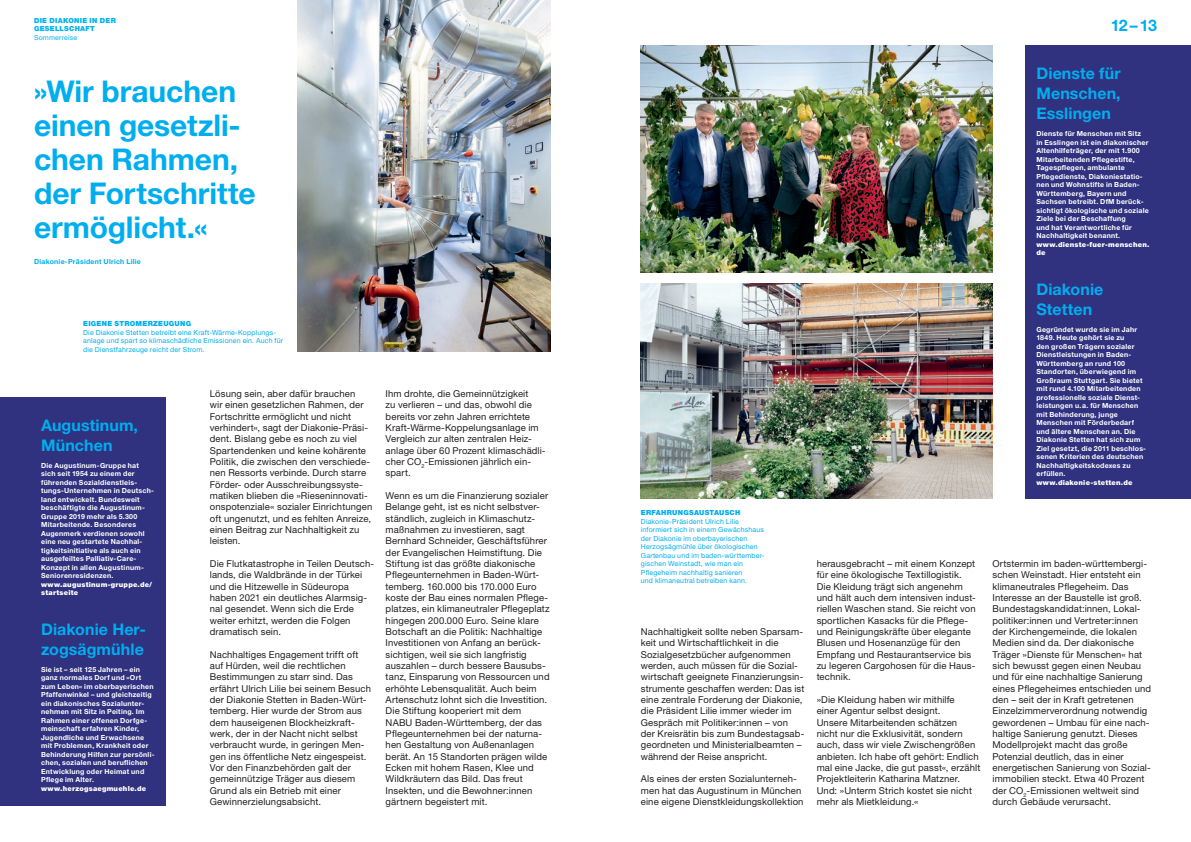
<style>
.page{position:relative;width:1191px;height:842px;background:#fff}
.page>*{position:absolute;margin:0;border:0;box-sizing:border-box;transform-origin:0 0}
.Große_Zitate{font:700 30px/34px "Helvetica Neue LT Std";letter-spacing:-.005em;color:#00aeef}
.Kleine_Zitate___Le{font:700 16px/19.8px "Helvetica Neue LT Std";letter-spacing:.005em;color:#00aeef}
.Pagina{font:700 16px "Helvetica Neue LT Std";color:#00aeef}
.Fließtext_9_5_Pt{font:9.5px/11.3px "Helvetica Neue LT Std";letter-spacing:.01em;color:#231f20}
.Marginale__BASIS-A{font:700 7px/8.5px "Helvetica Neue LT Std";letter-spacing:.03em;color:#fff}
.Bildunterschrift_T{font:7px/8.5px "Helvetica Neue LT Std";letter-spacing:.025em;color:#00aeef}
.Marginale__BASIS-A-2{font:900 7px/8.5px "Helvetica Neue LT Std";letter-spacing:.03em;color:#fff}
.Bildunterschrift_T-2{font:900 7px "Helvetica Neue LT Std";letter-spacing:.035em;color:#00aeef}
.Untertitel_Margina{font:700 7px "Helvetica Neue LT Std";letter-spacing:.03em;color:#00aeef}
.Kapitel{font:900 7px/8.5px "Helvetica Neue LT Std";letter-spacing:.035em;color:#00b3ef}
.Seitenthema{font:7px "Helvetica Neue LT Std";letter-spacing:.025em;color:#00b3ef}
</style>
<div class="page">
<img style="left:641px;top:283px;width:351px;height:216px">
<img style="left:298px;top:0;width:252px;height:351px">
<img style="left:641px;top:45px;width:351px;height:227px">
<div style="left:1025px;top:45px;width:166px;height:454px;background:#30317f"></div>
<div style="left:0;top:397px;width:166px;height:408px;background:#30317f"></div>
<p class="Kapitel" style="left:34px;top:16px;width:83px">DIE DIAKONIE IN DER<br>GESELLSCHAFT</p>
<p class="Seitenthema" style="left:34px;top:33px;width:45px">Sommerreise</p>
<p class="Große_Zitate" style="left:34px;top:74px;width:223px">»Wir brauchen einen gesetzli&shy;chen Rahmen, der Fortschritte ermöglicht.«</p>
<p class="Untertitel_Margina" style="left:34px;top:257px;width:108px">Diakonie-Präsident Ulrich Lilie</p>
<p class="Bildunterschrift_T-2" style="left:83px;top:319px;width:109px">EIGENE STROMERZEUGUNG</p>
<p class="Bildunterschrift_T" style="left:83px;top:328px;width:202px">Die Diakonie Stetten betreibt eine Kraft-Wärme-Kopplungs&shy;anlage und spart so klimaschädliche Emissionen ein. Auch für die Dienstfahrzeuge reicht der Strom.</p>
<p class="Kleine_Zitate___Le" style="left:41px;top:415px;width:98px">Augustinum,<br>München</p>
<p class="Marginale__BASIS-A" style="left:41px;top:461px;width:114px">Die Augustinum-Gruppe hat sich seit 1954 zu einem der führenden Sozialdienstleis&shy;tungs-Unternehmen in Deutsch&shy;land entwickelt. Bundesweit beschäftigte die Augustinum-<br>Gruppe 2019 mehr als 5.300<br>Mitarbeitende. Besonderes<br>Augenmerk verdienen sowohl eine neu gestartete Nachhal&shy;tigkeitsinitiative als auch ein ausgefeiltes Palliativ-Care-<br>Konzept in allen Augustinum-<br>Seniorenresidenzen.</p>
<p class="Marginale__BASIS-A-2" style="left:41px;top:580px;width:113px">www.augustinum-gruppe.de/ startseite</p>
<p class="Kleine_Zitate___Le" style="left:41px;top:619px;width:106px">Diakonie Her&shy;zogsägmühle</p>
<p class="Marginale__BASIS-A" style="left:41px;top:665px;width:115px">Sie ist – seit 125 Jahren – ein ganz normales Dorf und »Ort zum Leben« im oberbayerischen<br>Pfaffenwinkel – und gleichzeitig ein diakonisches Sozialunter&shy;nehmen mit Sitz in Peiting. Im<br>Rahmen einer offenen Dorfge&shy;meinschaft erfahren Kinder,<br>Jugendliche und Erwachsene mit Problemen, Krankheit oder<br>Behinderung Hilfen zur persönli&shy;chen, sozialen und beruflichen<br>Entwicklung oder Heimat und<br>Pflege im Alter.</p>
<p class="Marginale__BASIS-A-2" style="left:41px;top:784px;width:107px">www.herzogsaegmuehle.de</p>
<p class="Fließtext_9_5_Pt" style="left:210px;top:388px;width:164px">Lösung sein, aber dafür brauchen<br>wir einen gesetzlichen Rahmen, der Fortschritte ermöglicht und nicht verhindert«, sagt der Diakonie-Präsi&shy;dent. Bislang gebe es noch zu viel Spartendenken und keine kohärente Politik, die zwischen den verschiede&shy;nen Ressorts verbinde. Durch starre Förder- oder Ausschreibungssyste&shy;matiken blieben die »Rieseninnovati&shy;onspotenziale« sozialer Einrichtungen oft ungenutzt, und es fehlten Anreize, einen Beitrag zur Nachhaltigkeit zu leisten.</p>
<p class="Fließtext_9_5_Pt" style="left:210px;top:558px;width:166px">Die Flutkatastrophe in Teilen Deutsch&shy;lands, die Waldbrände in der Türkei und die Hitzewelle in Südeuropa haben 2021 ein deutliches Alarmsig&shy;nal gesendet. Wenn sich die Erde weiter erhitzt, werden die Folgen dramatisch sein.</p>
<p class="Fließtext_9_5_Pt" style="left:210px;top:648px;width:163px">Nachhaltiges Engagement trifft oft auf Hürden, weil die rechtlichen Bestimmungen zu starr sind. Das erfährt Ulrich Lilie bei seinem Besuch der Diakonie Stetten in Baden-Würt&shy;temberg. Hier wurde der Strom aus dem hauseigenen Blockheizkraft&shy;werk, der in der Nacht nicht selbst verbraucht wurde, in geringen Men&shy;gen ins öffentliche Netz eingespeist.<br>Vor den Finanzbehörden galt der gemeinnützige Träger aus diesem Grund als ein Betrieb mit einer Gewinnerzielungsabsicht.</p>
<p class="Fließtext_9_5_Pt" style="left:386px;top:388px;width:161px">Ihm drohte, die Gemeinnützigkeit<br>zu verlieren – und das, obwohl die bereits vor zehn Jahren errichtete<br>Kraft-Wärme-Koppelungsanlage im<br>Vergleich zur alten zentralen Heiz&shy;anlage über 60 Prozent klimaschädli&shy;cher CO<sub>2</sub>-Emissionen jährlich ein&shy;spart.</p>
<p class="Fließtext_9_5_Pt" style="left:386px;top:490px;width:165px">Wenn es um die Finanzierung sozialer Belange geht, ist es nicht selbstver&shy;ständlich, zugleich in Klimaschutz&shy;maßnahmen zu investieren, sagt Bernhard Schneider, Geschäftsführer der Evangelischen Heimstiftung. Die Stiftung ist das größte diakonische Pflegeunternehmen in Baden-Würt&shy;temberg. 160.000 bis 170.000 Euro koste der Bau eines normalen Pflege&shy;platzes, ein klimaneutraler Pflegeplatz hingegen 200.000 Euro. Seine klare Botschaft an die Politik: Nachhaltige Investitionen von Anfang an berück&shy;sichtigen, weil sie sich langfristig auszahlen – durch bessere Bausubs&shy;tanz, Einsparung von Ressourcen und erhöhte Lebensqualität. Auch beim Artenschutz lohnt sich die Investition.<br>Die Stiftung kooperiert mit dem NABU Baden-Württemberg, der das Pflegeunternehmen bei der naturna&shy;hen Gestaltung von Außenanlagen berät. An 15 Standorten prägen wilde Ecken mit hohem Rasen, Klee und Wildkräutern das Bild. Das freut Insekten, und die Bewohner:innen gärtnern begeistert mit.</p>
<p class="Pagina" style="left:1110px;top:16px;width:48px">12–13</p>
<p class="Bildunterschrift_T-2" style="left:641px;top:509px;width:101px">ERFAHRUNGSAUSTAUSCH</p>
<p class="Bildunterschrift_T" style="left:641px;top:517px;width:125px">Diakonie-Präsident Ulrich Lilie informiert sich in einem Gewächshaus der Diakonie im oberbayerischen Herzogsägmühle über ökologischen Gartenbau und im baden-württember&shy;gischen Weinstadt, wie man ein Pflegeheim nachhaltig sanieren<br>und klimaneutral betreiben kann.</p>
<p class="Fließtext_9_5_Pt" style="left:641px;top:626px;width:165px">Nachhaltigkeit sollte neben Sparsam&shy;keit und Wirtschaftlichkeit in die Sozialgesetzbücher aufgenommen werden, auch müssen für die Sozial&shy;wirtschaft geeignete Finanzierungsin&shy;strumente geschaffen werden: Das ist eine zentrale Forderung der Diakonie, die Präsident Lilie immer wieder im Gespräch mit Politiker:innen – von der Kreisrätin bis zum Bundestagsab&shy;geordneten und Ministerialbeamten – während der Reise anspricht.</p>
<p class="Fließtext_9_5_Pt" style="left:641px;top:773px;width:164px">Als eines der ersten Sozialunterneh&shy;men hat das Augustinum in München eine eigene Dienstkleidungskollektion</p>
<p class="Kleine_Zitate___Le" style="left:1036px;top:63px;width:86px;text-align:justify">Dienste für Menschen, Esslingen</p>
<p class="Marginale__BASIS-A" style="left:1036px;top:129px;width:114px">Dienste für Menschen mit Sitz in Esslingen ist ein diakonischer<br>Altenhilfeträger, der mit 1.900<br>Mitarbeitenden Pflegestifte,<br>Tagespflegen, ambulante<br>Pflegedienste, Diakoniestatio&shy;nen und Wohnstifte in Baden-<br>Württemberg, Bayern und<br>Sachsen betreibt. DfM berück&shy;sichtigt ökologische und soziale<br>Ziele bei der Beschaffung<br>und hat Verantwortliche für<br>Nachhaltigkeit benannt.</p>
<p class="Marginale__BASIS-A-2" style="left:1036px;top:240px;width:114px">www.dienste-fuer-menschen. de</p>
<p class="Kleine_Zitate___Le" style="left:1036px;top:279px;width:69px">Diakonie<br>Stetten</p>
<p class="Marginale__BASIS-A" style="left:1036px;top:325px;width:111px">Gegründet wurde sie im Jahr<br>1849. Heute gehört sie zu<br>den großen Trägern sozialer<br>Dienstleistungen in Baden-<br>Württemberg an rund 100<br>Standorten, überwiegend im<br>Großraum Stuttgart. Sie bietet mit rund 4.100 Mitarbeitenden professionelle soziale Dienst&shy;leistungen u.a. für Menschen mit Behinderung, junge<br>Menschen mit Förderbedarf und ältere Menschen an. Die<br>Diakonie Stetten hat sich zum<br>Ziel gesetzt, die 2011 beschlos&shy;senen Kriterien des deutschen<br>Nachhaltigkeitskodexes zu erfüllen.</p>
<p class="Marginale__BASIS-A-2" style="left:1036px;top:478px;width:98px">www.diakonie-stetten.de</p>
<p class="Fließtext_9_5_Pt" style="left:816px;top:558px;width:161px">herausgebracht – mit einem Konzept für eine ökologische Textillogistik.<br>Die Kleidung trägt sich angenehm und hält auch dem intensiven indust&shy;riellen Waschen stand. Sie reicht von sportlichen Kasacks für die Pflege&shy;und Reinigungskräfte über elegante Blusen und Hosenanzüge für den Empfang und Restaurantservice bis zu legeren Cargohosen für die Haus&shy;technik.</p>
<p class="Fließtext_9_5_Pt" style="left:816px;top:694px;width:139px">»Die Kleidung haben wir mithilfe einer Agentur selbst designt.</p>
<p class="Fließtext_9_5_Pt" style="left:816px;top:717px;width:165px">Unsere Mitarbeitenden schätzen nicht nur die Exklusivität, sondern auch, dass wir viele Zwischengrößen anbieten. Ich habe oft gehört: Endlich mal eine Jacke, die gut passt«, erzählt Projektleiterin Katharina Matzner.<br>Und: »Unterm Strich kostet sie nicht mehr als Mietkleidung.«</p>
<p class="Fließtext_9_5_Pt" style="left:992px;top:558px;width:160px">Ortstermin im baden-württembergi&shy;schen Weinstadt. Hier entsteht ein klimaneutrales Pflegeheim. Das Interesse an der Baustelle ist groß.<br>Bundestagskandidat:innen, Lokal&shy;politiker:innen und Vertreter:innen der Kirchengemeinde, die lokalen Medien sind da. Der diakonische Träger »Dienste für Menschen« hat sich bewusst gegen einen Neubau und für eine nachhaltige Sanierung eines Pflegeheimes entschieden und den – seit der in Kraft getretenen Einzelzimmerverordnung notwendig gewordenen – Umbau für eine nach&shy;haltige Sanierung genutzt. Dieses Modellprojekt macht das große Potenzial deutlich, das in einer energetischen Sanierung von Sozial&shy;immobilien steckt. Etwa 40 Prozent der CO<sub>2</sub>-Emissionen weltweit sind durch Gebäude verursacht.</p>
</div>
